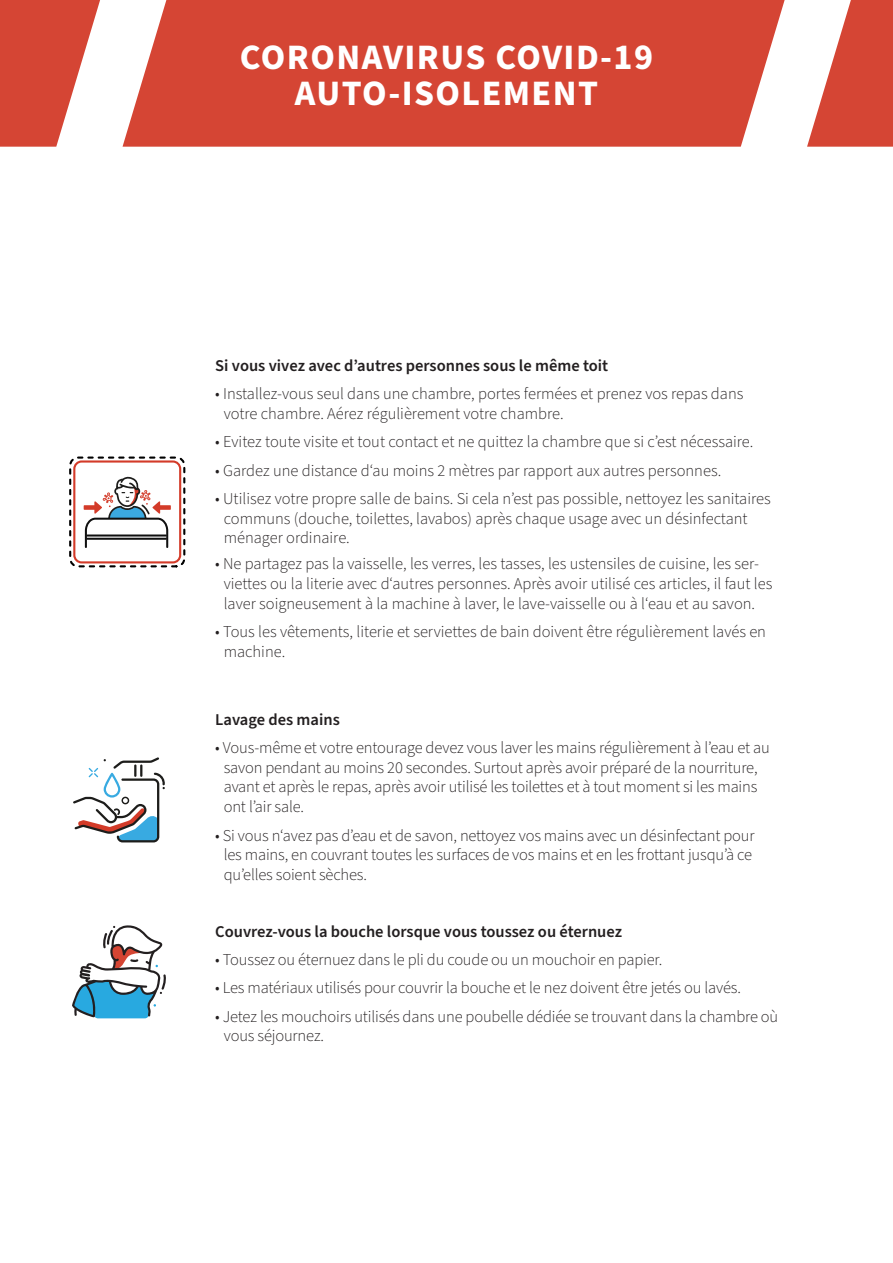
<style>
.page{position:relative;width:893px;height:1263px;background:#fff}
.page>*{position:absolute;margin:0;border:0;box-sizing:border-box;transform-origin:0 0}
.t1{font:700 35.85px/35.8px "Source Sans Pro";letter-spacing:.04em;color:#fff;text-align:center}
.t2{font:300 16.5px/19.8px "Source Sans Pro";letter-spacing:-.01em;color:#231f20}
.t3{font:600 16.5px "Source Sans Pro";color:#231f20}
</style>
<div class="page">
<svg style="left:0;top:0;width:100px;height:147px"></svg>
<svg style="left:807px;top:0;width:86px;height:147px"></svg>
<svg style="left:123px;top:0;width:662px;height:147px;fill:#d54534"></svg>
<svg style="left:73px;top:757px;width:92px;height:85px"></svg>
<svg style="left:72px;top:925px;width:94px;height:93px"></svg>
<svg style="left:84px;top:477px;width:87px;height:71px"></svg>
<hr style="left:87px;top:534px;width:79px;height:2px;background:#101010">
<hr style="left:87px;top:538px;width:79px;height:2px;background:#101010">
<div style="left:69px;top:456px;width:116px;height:111px;border:2px dashed #000;border-radius:8px"></div>
<div style="left:73px;top:460px;width:108px;height:103px;border:2px solid #d33b29;border-radius:7px"></div>
<h1 class="t1" style="left:240px;top:40px;width:415px">CORONAVIRUS COVID-19<br>AUTO-ISOLEMENT</h1>
<p class="t3" style="left:215px;top:354px;width:394px">Si vous vivez avec d’autres personnes sous le même toit</p>
<p class="t2" style="left:224px;top:384px;width:521px;text-indent:-8px">• Installez-vous seul dans une chambre, portes fermées et prenez vos repas dans votre chambre. Aérez régulièrement votre chambre.</p>
<p class="t2" style="left:215px;top:432px;width:540px">• Evitez toute visite et tout contact et ne quittez la chambre que si c’est nécessaire.</p>
<p class="t2" style="left:215px;top:461px;width:507px">• Gardez une distance d‘au moins 2 mètres par rapport aux autres personnes.</p>
<p class="t2" style="left:224px;top:489px;width:548px;text-indent:-8px">• Utilisez votre propre salle de bains. Si cela n’est pas possible, nettoyez les sanitaires communs (douche, toilettes, lavabos) après chaque usage avec un désinfectant ménager ordinaire.</p>
<p class="t2" style="left:224px;top:554px;width:550px;text-indent:-8px">• Ne partagez pas la vaisselle, les verres, les tasses, les ustensiles de cuisine, les ser&shy;viettes ou la literie avec d‘autres personnes. Après avoir utilisé ces articles, il faut les laver soigneusement à la machine à laver, le lave-vaisselle ou à l‘eau et au savon.</p>
<p class="t2" style="left:224px;top:622px;width:544px;text-indent:-8px">• Tous les vêtements, literie et serviettes de bain doivent être régulièrement lavés en machine.</p>
<p class="t3" style="left:215px;top:708px;width:126px">Lavage des mains</p>
<p class="t2" style="left:224px;top:738px;width:548px;text-indent:-8px">• Vous-même et votre entourage devez vous laver les mains régulièrement à l’eau et au savon pendant au moins 20 secondes. Surtout après avoir préparé de la nourriture, avant et après le repas, après avoir utilisé les toilettes et à tout moment si les mains ont l’air sale.</p>
<p class="t2" style="left:224px;top:826px;width:532px;text-indent:-8px">• Si vous n‘avez pas d’eau et de savon, nettoyez vos mains avec un désinfectant pour les mains, en couvrant toutes les surfaces de vos mains et en les frottant jusqu’à ce qu’elles soient sèches.</p>
<p class="t3" style="left:215px;top:920px;width:408px">Couvrez-vous la bouche lorsque vous toussez ou éternuez</p>
<p class="t2" style="left:215px;top:950px;width:449px">• Toussez ou éternuez dans le pli du coude ou un mouchoir en papier.</p>
<p class="t2" style="left:215px;top:978px;width:527px">• Les matériaux utilisés pour couvrir la bouche et le nez doivent être jetés ou lavés.</p>
<p class="t2" style="left:224px;top:1007px;width:556px;text-indent:-8px">• Jetez les mouchoirs utilisés dans une poubelle dédiée se trouvant dans la chambre où vous séjournez.</p>
</div>
